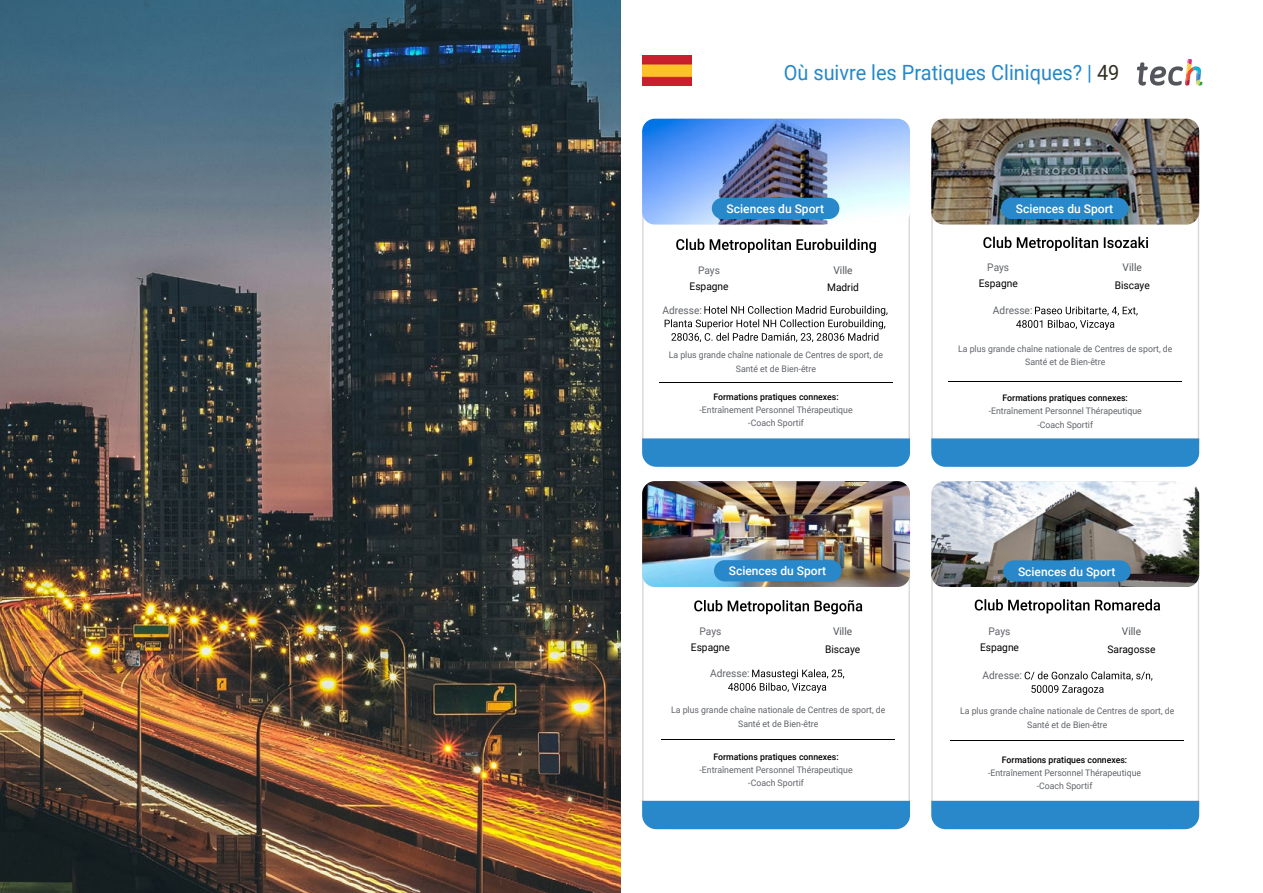
<style>
.page{position:relative;width:1263px;height:893px;background:#fff}
.page>*{position:absolute;margin:0;border:0;box-sizing:border-box;transform-origin:0 0}
.t1{font:21px "Roboto";color:#2488c9;scale:.95 1}
.t2{font:500 12px "Roboto";color:#fff}
.t3{font:10.5px "Roboto";color:#000}
.t4{font:10.5px "Roboto";color:#61646a}
.t5{font:10.5px "Roboto";color:#52555b}
.t6{font:9px/13.5px "Roboto";color:#61646a;text-align:center}
.t7{font:500 9px "Roboto";color:#000}
.s1{color:#312e20}
</style>
<div class="page">
<svg style="left:1137px;top:59px;width:65px;height:27px"></svg>
<img style="left:642px;top:56px;width:49px;height:29px">
<img style="left:0;top:0;width:621px;height:893px">
<svg style="left:642px;top:118px;width:269px;height:325px"></svg>
<img style="left:642px;top:119px;width:268px;height:106px">
<div style="left:712px;top:198px;width:127px;height:21px;background:#2988c9;border-radius:11px"></div>
<svg style="left:642px;top:438px;width:268px;height:29px;background:#2f8bca"></svg>
<hr style="left:659px;top:382px;width:234px;height:1px;background:#000">
<svg style="left:676px;top:239px;width:200px;height:14px"></svg>
<svg style="left:665px;top:306px;width:222px;height:36px"></svg>
<svg style="left:931px;top:118px;width:269px;height:337px"></svg>
<img style="left:931px;top:119px;width:268px;height:106px">
<div style="left:1001px;top:198px;width:127px;height:21px;background:#2988c9;border-radius:11px"></div>
<svg style="left:931px;top:438px;width:268px;height:29px;background:#2f8bca"></svg>
<hr style="left:948px;top:381px;width:234px;height:1px;background:#000">
<svg style="left:983px;top:237px;width:165px;height:14px"></svg>
<svg style="left:1016px;top:306px;width:121px;height:24px"></svg>
<svg style="left:642px;top:587px;width:269px;height:243px"></svg>
<img style="left:642px;top:481px;width:268px;height:106px">
<div style="left:714px;top:560px;width:127px;height:21px;background:#2988c9;border-radius:11px"></div>
<div style="left:642px;top:801px;width:268px;height:28px;background:#2988c9"></div>
<hr style="left:661px;top:739px;width:234px;height:1px;background:#000">
<svg style="left:694px;top:600px;width:168px;height:14px"></svg>
<svg style="left:728px;top:669px;width:116px;height:24px"></svg>
<svg style="left:931px;top:493px;width:269px;height:337px"></svg>
<img style="left:931px;top:481px;width:268px;height:106px">
<div style="left:1003px;top:560px;width:128px;height:22px;background:#2988c9;border-radius:11px"></div>
<div style="left:931px;top:801px;width:268px;height:28px;background:#2988c9"></div>
<hr style="left:950px;top:740px;width:234px;height:1px;background:#000">
<svg style="left:975px;top:599px;width:185px;height:14px"></svg>
<svg style="left:1024px;top:671px;width:128px;height:24px"></svg>
<h1 class="t1" style="left:784px;top:57px;width:355px">Où suivre les Pratiques Cliniques? | <span class="s1">49</span></h1>
<h2 class="t2" style="left:727px;top:200px;width:99px">Sciences du Sport</h2>
<h2 class="t2" style="left:1016px;top:200px;width:99px">Sciences du Sport</h2>
<p class="t4" style="left:698px;top:262px;width:23px">Pays</p>
<p class="t3" style="left:690px;top:279px;width:41px">Espagne</p>
<p class="t5" style="left:833px;top:262px;width:21px">Ville</p>
<p class="t3" style="left:827px;top:280px;width:33px">Madrid</p>
<p class="t4" style="left:987px;top:260px;width:23px">Pays</p>
<p class="t3" style="left:979px;top:276px;width:41px">Espagne</p>
<p class="t5" style="left:1122px;top:260px;width:21px">Ville</p>
<p class="t3" style="left:1115px;top:278px;width:37px">Biscaye</p>
<p class="t4" style="left:662px;top:303px;width:41px">Adresse:</p>
<p class="t6" style="left:669px;top:348px;width:216px">La plus grande chaîne nationale de Centres de sport, de<br>Santé et de Bien-être</p>
<p class="t7" style="left:713px;top:390px;width:127px">Formations pratiques connexes:</p>
<p class="t6" style="left:699px;top:403px;width:155px">-Entraînement Personnel Thérapeutique -Coach Sportif</p>
<p class="t4" style="left:993px;top:303px;width:41px">Adresse:</p>
<p class="t6" style="left:958px;top:342px;width:216px">La plus grande chaîne nationale de Centres de sport, de<br>Santé et de Bien-être</p>
<p class="t7" style="left:1002px;top:392px;width:127px">Formations pratiques connexes:</p>
<p class="t6" style="left:989px;top:404px;width:155px">-Entraînement Personnel Thérapeutique -Coach Sportif</p>
<h2 class="t2" style="left:729px;top:563px;width:99px">Sciences du Sport</h2>
<h2 class="t2" style="left:1018px;top:563px;width:99px">Sciences du Sport</h2>
<p class="t4" style="left:699px;top:624px;width:23px">Pays</p>
<p class="t3" style="left:691px;top:640px;width:41px">Espagne</p>
<p class="t5" style="left:833px;top:624px;width:21px">Ville</p>
<p class="t3" style="left:825px;top:641px;width:37px">Biscaye</p>
<p class="t4" style="left:988px;top:624px;width:23px">Pays</p>
<p class="t3" style="left:980px;top:640px;width:41px">Espagne</p>
<p class="t5" style="left:1122px;top:624px;width:21px">Ville</p>
<p class="t3" style="left:1107px;top:642px;width:49px">Saragosse</p>
<p class="t4" style="left:710px;top:666px;width:41px">Adresse:</p>
<p class="t6" style="left:671px;top:703px;width:216px">La plus grande chaîne nationale de Centres de sport, de<br>Santé et de Bien-être</p>
<p class="t7" style="left:713px;top:750px;width:127px">Formations pratiques connexes:</p>
<p class="t6" style="left:699px;top:763px;width:155px">-Entraînement Personnel Thérapeutique -Coach Sportif</p>
<p class="t4" style="left:982px;top:668px;width:41px">Adresse:</p>
<p class="t6" style="left:960px;top:704px;width:216px">La plus grande chaîne nationale de Centres de sport, de<br>Santé et de Bien-être</p>
<p class="t7" style="left:1002px;top:753px;width:127px">Formations pratiques connexes:</p>
<p class="t6" style="left:988px;top:766px;width:155px">-Entraînement Personnel Thérapeutique -Coach Sportif</p>
</div>
